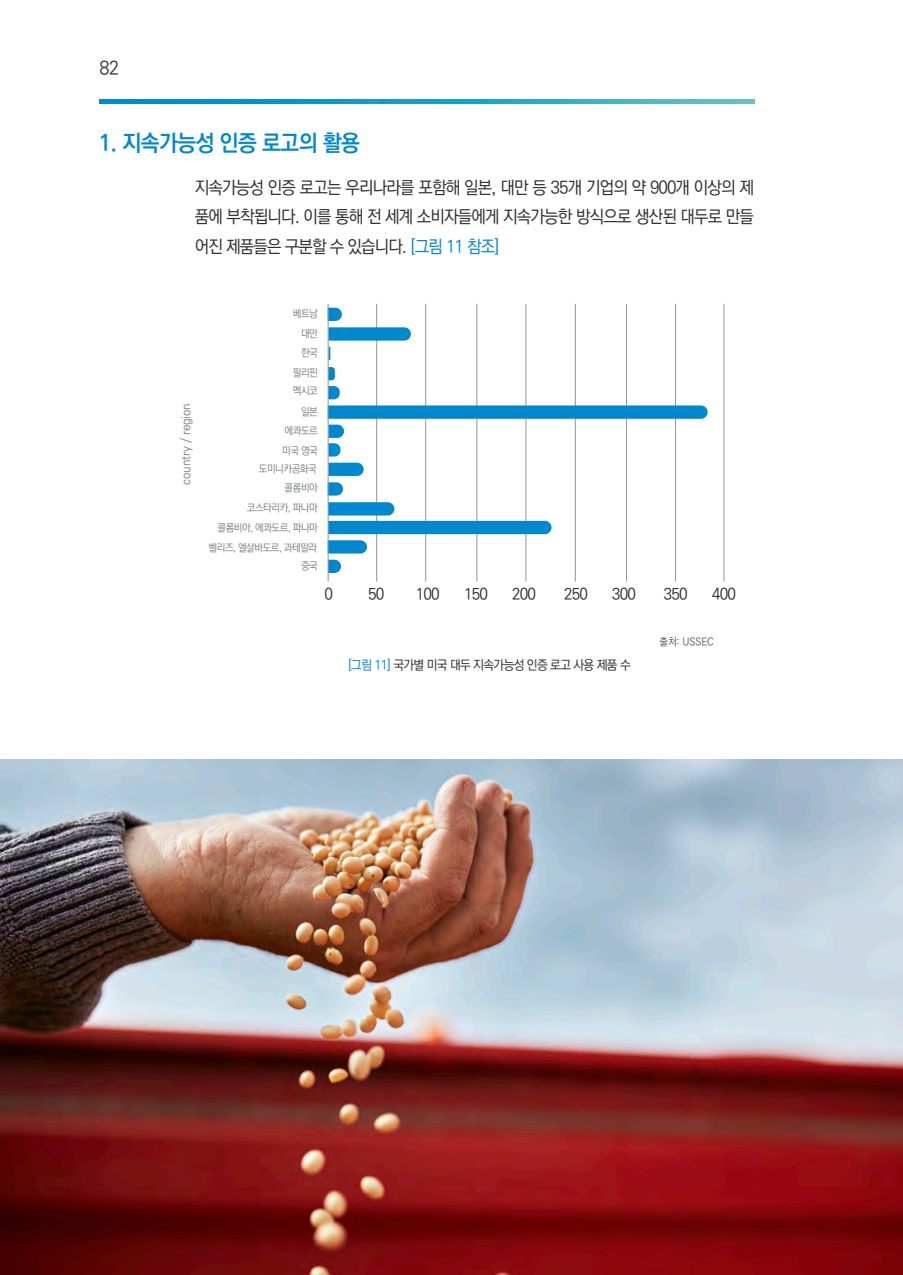
<style>
.page{position:relative;width:903px;height:1275px;background:#fff}
.page>*{position:absolute;margin:0;border:0;box-sizing:border-box;transform-origin:0 0}
.t1{font:22.75px "Ko Pub World Dotum PB";letter-spacing:-.025em;color:#0088ce;scale:.95 1}
.t2{font:18.9px "Ko Pub World Dotum PM";color:#3e3e3f;scale:.95 1}
.본문{font:17.5px/29.8px "Ko Pub World Dotum PM";letter-spacing:-.05em;color:#312f30;text-align:justify;scale:.95 1}
.본문-2{font:15.75px "Ko Pub World Dotum PM";letter-spacing:-.05em;color:#312f30;scale:.95 1}
.t3{font:12.95px "Ko Pub World Dotum PM";letter-spacing:-.05em;color:#312f30;scale:.95 1}
.t4{font:12.25px "Ko Pub World Dotum PM";letter-spacing:-.01em;color:#808285;scale:.95 1}
.본문-3{font:10.5px "Ko Pub World Dotum PM";letter-spacing:-.05em;color:#808285;scale:.95 1}
.t5{font:10.5px "Ko Pub World Dotum PM";letter-spacing:-.01em;color:#57585a;scale:.95 1}
.s1{color:#0088ce}
</style>
<div class="page">
<hr style="left:376px;top:304px;width:1px;height:278px;background:#939598">
<hr style="left:476px;top:304px;width:1px;height:278px;background:#939598">
<hr style="left:626px;top:304px;width:1px;height:278px;background:#939598">
<hr style="left:425px;top:304px;width:1px;height:278px;background:#939598">
<hr style="left:575px;top:304px;width:1px;height:278px;background:#939598">
<hr style="left:525px;top:304px;width:1px;height:278px;background:#939598">
<hr style="left:675px;top:304px;width:1px;height:278px;background:#939598">
<hr style="left:723px;top:304px;width:1px;height:278px;background:#939598">
<svg style="left:329px;top:308px;width:13px;height:13px"></svg>
<svg style="left:329px;top:327px;width:82px;height:14px"></svg>
<svg style="left:329px;top:347px;width:1px;height:13px"></svg>
<svg style="left:329px;top:367px;width:6px;height:13px"></svg>
<svg style="left:329px;top:386px;width:11px;height:13px"></svg>
<svg style="left:329px;top:425px;width:15px;height:32px"></svg>
<svg style="left:329px;top:463px;width:35px;height:13px"></svg>
<svg style="left:329px;top:482px;width:14px;height:14px"></svg>
<svg style="left:329px;top:502px;width:65px;height:13px"></svg>
<div style="left:329px;top:521px;width:222px;height:13px;background:#0088ce"></div>
<svg style="left:329px;top:540px;width:38px;height:14px"></svg>
<svg style="left:329px;top:560px;width:12px;height:13px"></svg>
<svg style="left:329px;top:405px;width:379px;height:14px;background:#0e8ed0"></svg>
<hr style="left:328px;top:304px;width:1px;height:278px;background:#939598">
<img style="left:0;top:759px;width:903px;height:516px">
<svg style="left:100px;top:99px;width:654px;height:4px;background:#20a2c7"></svg>
<p class="t2" style="left:100px;top:55px;width:22px">82</p>
<p class="t1" style="left:99px;top:126px;width:276px">1. 지속가능성 인증 로고의 활용</p>
<p class="본문" style="left:195px;top:173px;width:590px">지속가능성 인증 로고는 우리나라를 포함해 일본, 대만 등 35개 기업의 약 900개 이상의 제 품에 부착됩니다. 이를 통해 전 세계 소비자들에게 지속가능한 방식으로 생산된 대두로 만들 어진 제품들은 구분할 수 있습니다. <span class="s1">[그림 11 참조]</span></p>
<p class="t4" style="left:177px;top:485px;width:87px;rotate:-90deg">country / region</p>
<p class="본문-3" style="left:293px;top:306px;width:28px">베트남</p>
<p class="본문-3" style="left:301px;top:326px;width:19px">대만</p>
<p class="본문-3" style="left:301px;top:345px;width:19px">한국</p>
<p class="본문-3" style="left:293px;top:365px;width:28px">필리핀</p>
<p class="본문-3" style="left:293px;top:384px;width:28px">멕시코</p>
<p class="본문-3" style="left:301px;top:404px;width:19px">일본</p>
<p class="본문-3" style="left:282px;top:443px;width:39px">미국 영국</p>
<p class="본문-3" style="left:285px;top:481px;width:37px">콜롬비아</p>
<p class="본문-3" style="left:218px;top:520px;width:107px">콜롬비아, 에콰도르, 파나마</p>
<p class="본문-3" style="left:285px;top:424px;width:37px">에콰도르</p>
<p class="본문-3" style="left:259px;top:461px;width:62px">도미니카공화국</p>
<p class="본문-3" style="left:247px;top:500px;width:76px">코스타리카, 파나마</p>
<p class="본문-3" style="left:209px;top:540px;width:116px">벨리즈, 엘살바도르, 과테말라</p>
<p class="본문-3" style="left:301px;top:558px;width:19px">중국</p>
<p class="본문-2" style="left:325px;top:583px;width:10px">0</p>
<p class="본문-2" style="left:368px;top:583px;width:18px">50</p>
<p class="본문-2" style="left:416px;top:583px;width:27px">100</p>
<p class="본문-2" style="left:464px;top:583px;width:27px">150</p>
<p class="본문-2" style="left:512px;top:583px;width:27px">200</p>
<p class="본문-2" style="left:564px;top:583px;width:27px">250</p>
<p class="본문-2" style="left:612px;top:583px;width:27px">300</p>
<p class="본문-2" style="left:664px;top:583px;width:27px">350</p>
<p class="본문-2" style="left:712px;top:583px;width:27px">400</p>
<p class="t3" style="left:348px;top:656px;width:299px"><span class="s1">[그림 11]</span> 국가별 미국 대두 지속가능성 인증 로고 사용 제품 수</p>
<p class="t5" style="left:659px;top:635px;width:59px">출처: USSEC</p>
</div>
